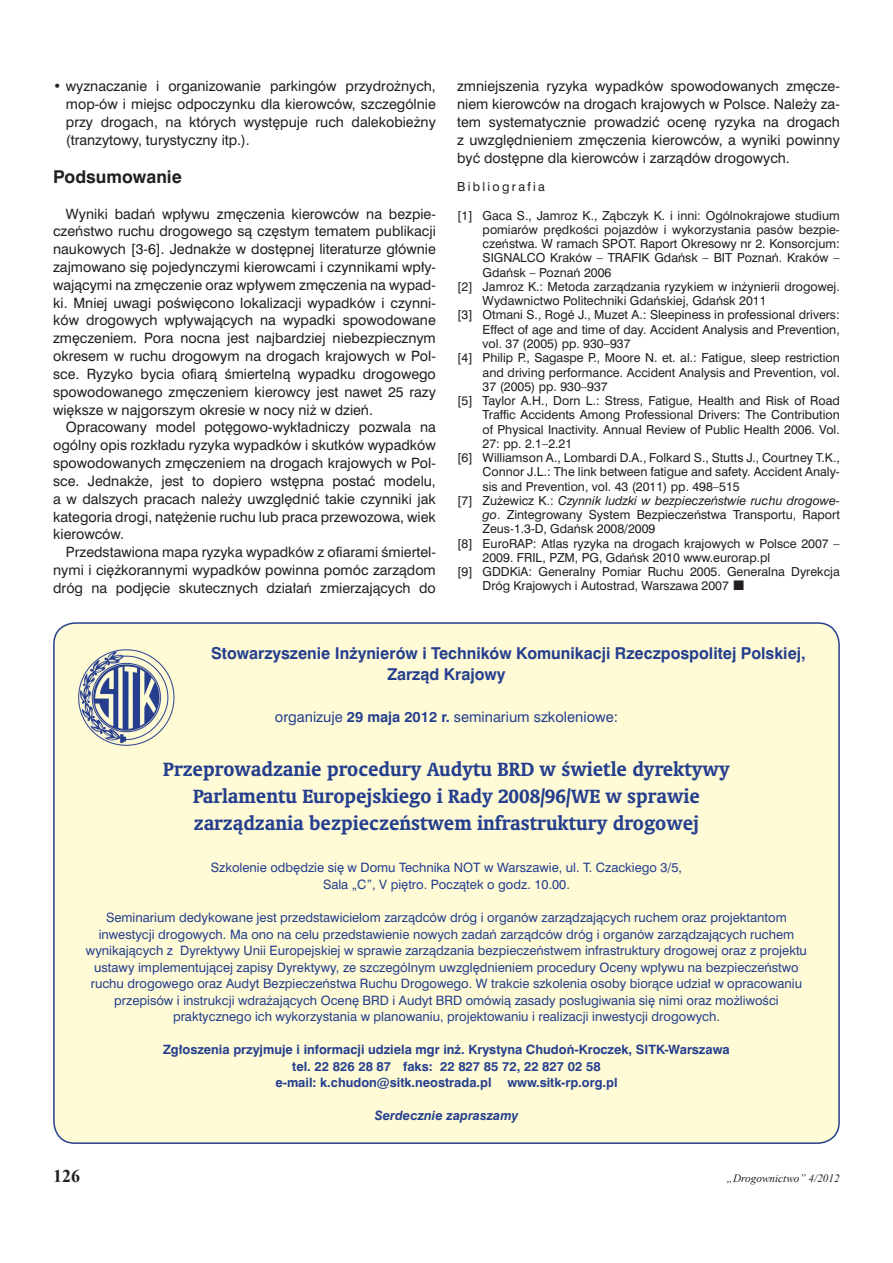
<style>
.page{position:relative;width:893px;height:1263px;background:#fff}
.page>*{position:absolute;margin:0;border:0;box-sizing:border-box;transform-origin:0 0}
.t1{font:700 19.5px/27px "Oranda PL";color:#253f8e;text-align:center}
.t2{font:700 18px "Times New Roman";color:#231f20}
.t3{font:700 16.5px "Swis 721 PL";color:#231f20}
.t4{font:700 15.3px/21px "Swis 721 PL";color:#253f8e}
.t5{font:13.5px "Swis 721 PL";color:#253f8e}
.t6{font:13.2px/17.9px "Swis 721 PL";color:#231f20;text-align:justify}
.t7{font:12px/16.5px "Swis 721 PL";color:#253f8e;text-align:center}
.t8{font:700 12px "Swis 721 PL";color:#253f8e}
.t9{font:italic 700 12px "Swis 721 PL";color:#253f8e}
.t10{font:11.55px "Swis 721 PL";color:#231f20}
.t11{font:italic 11.55px "Swis 721 PL";color:#231f20}
.t12{font:11.55px "Swis 721 PL";letter-spacing:.2em;color:#231f20}
.t13{font:italic 11.25px "Times New Roman";color:#231f20}
.s1{font-style:normal}
.s2{font-style:italic}
.s3{font-family:"Times New Roman";font-size:21px}
.s4{font-weight:700}
</style>
<div class="page">
<div style="left:54px;top:623px;width:785px;height:520px;background:#fffbd6;border-radius:21px"></div>
<img style="left:78px;top:649px;width:97px;height:97px">
<p class="t6" style="left:66px;top:77px;width:371px;text-indent:-13px">• wyznaczanie i organizowanie parkingów przydrożnych, mop-ów i miejsc odpoczynku dla kierowców, szczególnie przy drogach, na których występuje ruch dalekobieżny (tranzytowy, turystyczny itp.).</p>
<p class="t3" style="left:53px;top:166px;width:130px">Podsumowanie</p>
<p class="t6" style="left:53px;top:204px;width:384px;text-indent:13px">Wyniki badań wpływu zmęczenia kierowców na bezpie&shy;czeństwo ruchu drogowego są częstym tematem publikacji naukowych [3-6]. Jednakże w dostępnej literaturze głównie zajmowano się pojedynczymi kierowcami i czynnikami wpły&shy;wającymi na zmęczenie oraz wpływem zmęczenia na wypad&shy;ki. Mniej uwagi poświęcono lokalizacji wypadków i czynni&shy;ków drogowych wpływających na wypadki spowodowane zmęczeniem. Pora nocna jest najbardziej niebezpiecznym okresem w ruchu drogowym na drogach krajowych w Pol&shy;sce. Ryzyko bycia ofiarą śmiertelną wypadku drogowego spowodowanego zmęczeniem kierowcy jest nawet 25 razy większe w najgorszym okresie w nocy niż w dzień.</p>
<p class="t6" style="left:53px;top:418px;width:384px;text-indent:13px">Opracowany model potęgowo-wykładniczy pozwala na ogólny opis rozkładu ryzyka wypadków i skutków wypadków spowodowanych zmęczeniem na drogach krajowych w Pol&shy;sce. Jednakże, jest to dopiero wstępna postać modelu, a w dalszych pracach należy uwzględnić takie czynniki jak kategoria drogi, natężenie ruchu lub praca przewozowa, wiek kierowców.</p>
<p class="t6" style="left:53px;top:543px;width:384px;text-indent:13px">Przedstawiona mapa ryzyka wypadków z ofiarami śmiertel&shy;nymi i ciężkorannymi wypadków powinna pomóc zarządom dróg na podjęcie skutecznych działań zmierzających do</p>
<p class="t6" style="left:457px;top:77px;width:384px">zmniejszenia ryzyka wypadków spowodowanych zmęcze&shy;niem kierowców na drogach krajowych w Polsce. Należy za&shy;tem systematycznie prowadzić ocenę ryzyka na drogach z uwzględnieniem zmęczenia kierowców, a wyniki powinny być dostępne dla kierowców i zarządów drogowych.</p>
<p class="t12" style="left:457px;top:179px;width:89px">Bibliografia</p>
<p class="t10" style="left:457px;top:208px;width:384px">[1] Gaca S., Jamroz K., Ząbczyk K. i inni: Ogólnokrajowe studium</p>
<p class="t10" style="left:483px;top:222px;width:359px">pomiarów prędkości pojazdów i wykorzystania pasów bezpie-</p>
<p class="t10" style="left:483px;top:236px;width:359px">czeństwa. W ramach SPOT. Raport Okresowy nr 2. Konsorcjum:</p>
<p class="t10" style="left:483px;top:250px;width:359px">SIGNALCO Kraków – TRAFIK Gdańsk – BIT Poznań. Kraków –</p>
<p class="t10" style="left:483px;top:265px;width:130px">Gdańsk – Poznań 2006</p>
<p class="t10" style="left:457px;top:279px;width:384px">[2] Jamroz K.: Metoda zarządzania ryzykiem w inżynierii drogowej.</p>
<p class="t10" style="left:483px;top:293px;width:285px">Wydawnictwo Politechniki Gdańskiej, Gdańsk 2011</p>
<p class="t10" style="left:457px;top:307px;width:384px">[3] Otmani S., Rogé J., Muzet A.: Sleepiness in professional drivers:</p>
<p class="t10" style="left:483px;top:322px;width:359px">Effect of age and time of day. Accident Analysis and Prevention,</p>
<p class="t10" style="left:483px;top:336px;width:149px">vol. 37 (2005) pp. 930–937</p>
<p class="t10" style="left:457px;top:350px;width:384px">[4] Philip P., Sagaspe P., Moore N. et. al.: Fatigue, sleep restriction</p>
<p class="t10" style="left:483px;top:364px;width:359px">and driving performance. Accident Analysis and Prevention, vol.</p>
<p class="t10" style="left:483px;top:379px;width:127px">37 (2005) pp. 930–937</p>
<p class="t10" style="left:457px;top:393px;width:384px">[5] Taylor A.H., Dorn L.: Stress, Fatigue, Health and Risk of Road</p>
<p class="t10" style="left:483px;top:407px;width:359px">Traffic Accidents Among Professional Drivers: The Contribution</p>
<p class="t10" style="left:483px;top:421px;width:359px">of Physical Inactivity. Annual Review of Public Health 2006. Vol.</p>
<p class="t10" style="left:483px;top:436px;width:91px">27: pp. 2.1–2.21</p>
<p class="t10" style="left:457px;top:450px;width:384px">[6] Williamson A., Lombardi D.A., Folkard S., Stutts J., Courtney T.K.,</p>
<p class="t10" style="left:483px;top:464px;width:359px">Connor J.L.: The link between fatigue and safety. Accident Analy-</p>
<p class="t10" style="left:483px;top:478px;width:259px">sis and Prevention, vol. 43 (2011) pp. 498–515</p>
<p class="t11" style="left:457px;top:493px;width:384px"><span class="s1">[7] Zużewicz K.:</span> Czynnik ludzki w bezpieczeństwie ruchu drogowe-</p>
<p class="t10" style="left:483px;top:507px;width:359px"><span class="s2">go</span>. Zintegrowany System Bezpieczeństwa Transportu, Raport</p>
<p class="t10" style="left:483px;top:521px;width:174px">Zeus-1.3-D, Gdańsk 2008/2009</p>
<p class="t10" style="left:457px;top:536px;width:384px">[8] EuroRAP: Atlas ryzyka na drogach krajowych w Polsce 2007 –</p>
<p class="t10" style="left:483px;top:550px;width:289px">2009. FRIL, PZM, PG, Gdańsk 2010 www.eurorap.pl</p>
<p class="t10" style="left:457px;top:564px;width:384px">[9] GDDKiA: Generalny Pomiar Ruchu 2005. Generalna Dyrekcja</p>
<p class="t10" style="left:483px;top:578px;width:264px">Dróg Krajowych i Autostrad, Warszawa 2007 <span class="s3">■</span></p>
<p class="t4" style="left:387px;top:643px;width:420px;text-indent:-176px">Stowarzyszenie I nżynierów i Techników Komunikacji Rzeczpospolitej Polskiej,<br>Zarząd Krajowy</p>
<p class="t5" style="left:275px;top:708px;width:345px">organizuje <span class="s4">29 maja 2012 r.</span> seminarium szkoleniowe:</p>
<h1 class="t1" style="left:163px;top:755px;width:568px">Przeprowadzanie procedury Audytu BRD w świetle dyrektywy<br>Parlamentu Europejskiego i Rady 2008/96/WE w sprawie zarządzania bezpieczeństwem infrastruktury drogowej</h1>
<p class="t7" style="left:211px;top:859px;width:473px">Szkolenie odbędzie się w Domu Technika NOT w Warszawie, ul. T. Czackiego 3/5,<br>Sala „C”, V piętro. Początek o godz. 10.00.</p>
<p class="t7" style="left:86px;top:909px;width:722px">Seminarium dedykowane jest przedstawicielom zarządców dróg i organów zarządzających ruchem oraz projektantom inwestycji drogowych. Ma ono na celu przedstawienie nowych zadań zarządców dróg i organów zarządzających ruchem wynikających z Dyrektywy Unii Europejskiej w sprawie zarządzania bezpieczeństwem infrastruktury drogowej oraz z projektu ustawy implementującej zapisy Dyrektywy, ze szczególnym uwzględnieniem procedury Oceny wpływu na bezpieczeństwo ruchu drogowego oraz Audyt Bezpieczeństwa Ruchu Drogowego. W trakcie szkolenia osoby biorące udział w opracowaniu przepisów i instrukcji wdrażających Ocenę BRD i Audyt BRD omówią zasady posługiwania się nimi oraz możliwości praktycznego ich wykorzystania w planowaniu, projektowaniu i realizacji inwestycji drogowych.</p>
<p class="t8" style="left:163px;top:1041px;width:568px">Zgłoszenia przyjmuje i informacji udziela mgr inż. Krystyna Chudoń-Kroczek, SITK-Warszawa</p>
<p class="t8" style="left:292px;top:1058px;width:310px">tel. 22 826 28 87 faks: 22 827 85 72, 22 827 02 58</p>
<p class="t8" style="left:275px;top:1074px;width:218px">e-mail: k.chudon@sitk.neostrada.pl</p>
<p class="t8" style="left:507px;top:1074px;width:112px">www.sitk-rp.org.pl</p>
<p class="t9" style="left:375px;top:1107px;width:145px">Serdecznie zapraszamy</p>
<h2 class="t2" style="left:53px;top:1164px;width:28px">126</h2>
<p class="t13" style="left:727px;top:1170px;width:115px">„Drogownictwo” 4/2012</p>
</div>
